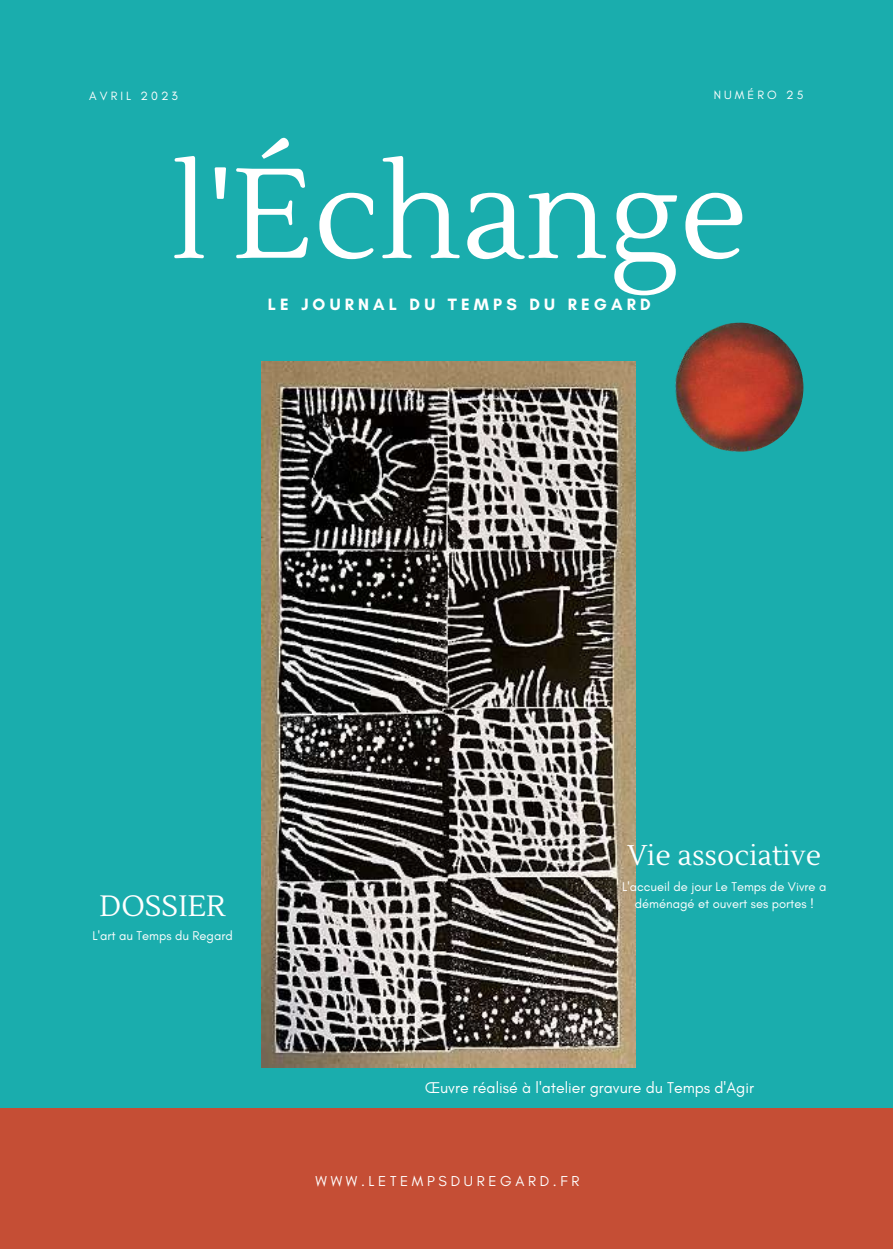
<style>
.page{position:relative;width:893px;height:1250px;background:#fff}
.page>*{position:absolute;margin:0;border:0;box-sizing:border-box;transform-origin:0 0}
.t1{font:127.2px "Lustria";color:#fff}
.t2{font:29.4px "Lustria";color:#fff}
.t3{font:28.5px "Lustria";color:#fff}
.t4{font:700 16.65px "Glacial Indifference";letter-spacing:.25em;color:#fff}
.t5{font:15.9px "Glacial Indifference";color:#fff}
.t6{font:14.7px "Glacial Indifference";letter-spacing:.25em;color:#fff}
.t7{font:12.9px "Glacial Indifference";color:#fff}
.t8{font:12.3px "Glacial Indifference";letter-spacing:.25em;color:#fff}
.t9{font:12.15px "Glacial Indifference";letter-spacing:.25em;color:#fff}
</style>
<div class="page">
<div style="left:0;top:0;width:892px;height:1249px;background:#1aadad"></div>
<div style="left:0;top:1108px;width:892px;height:141px;background:#c54e35"></div>
<img style="left:673px;top:323px;width:130px;height:129px;border-radius:50%">
<img style="left:261px;top:362px;width:374px;height:706px">
<p class="t8" style="left:89px;top:88px;width:90px">AVRIL 2023</p>
<p class="t9" style="left:713px;top:88px;width:91px">NUMÉRO 25</p>
<h1 class="t1" style="left:172px;top:136px;width:577px">l'Échange</h1>
<p class="t4" style="left:268px;top:294px;width:384px">LE JOURNAL DU TEMPS DU REGARD</p>
<h3 class="t3" style="left:627px;top:838px;width:195px">Vie associative</h3>
<p class="t7" style="left:622px;top:879px;width:205px">L'accueil de jour Le Temps de Vivre a</p>
<h2 class="t2" style="left:100px;top:888px;width:128px">DOSSIER</h2>
<p class="t7" style="left:634px;top:896px;width:181px">déménagé et ouvert ses portes !</p>
<p class="t7" style="left:92px;top:928px;width:142px">L'art au Temps du Regard</p>
<p class="t5" style="left:424px;top:1078px;width:331px">Œuvre réalisé à l'atelier gravure du Temps d'Agir</p>
<p class="t6" style="left:315px;top:1172px;width:265px">WWW.LETEMPSDUREGARD.FR</p>
</div>
